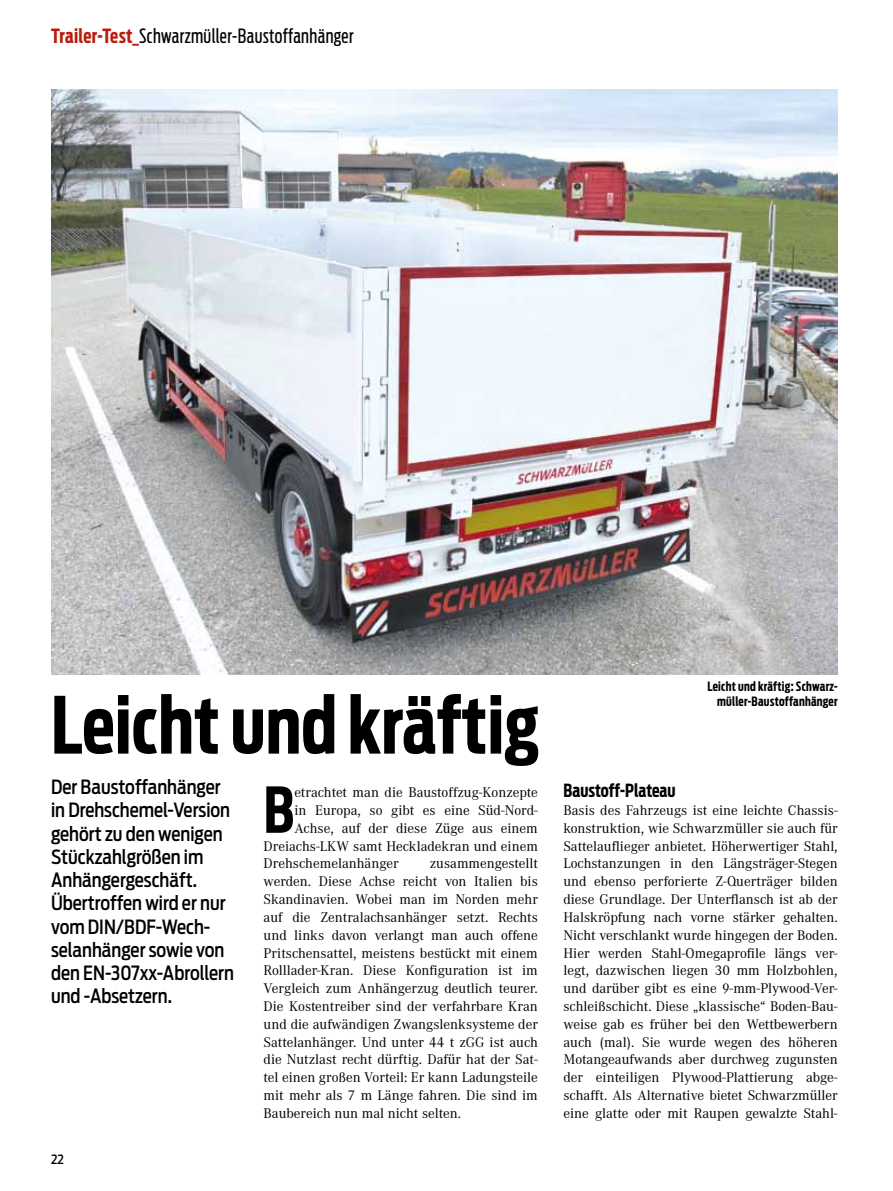
<style>
.page{position:relative;width:893px;height:1191px;background:#fff}
.page>*{position:absolute;margin:0;border:0;box-sizing:border-box;transform-origin:0 0}
.t1{font:700 78px "Antenna Extra Cond";letter-spacing:.005em;color:#000}
.t2{font:700 62.7px "Antenna Extra Cond";color:#000}
.t3{font:500 19.5px/23.2px "Antenna Cond";color:#000;scale:.95 1}
.t4{font:19.5px "Antenna Extra Cond";letter-spacing:.02em;color:#000}
.t5{font:700 18px "Antenna Extra Cond";letter-spacing:.005em;color:#000}
.t6{font:14.55px/17.9px "Corporate A";color:#000;text-align:justify}
.t7{font:700 12.75px/15px "Antenna Extra Cond";letter-spacing:.02em;color:#000;text-align:right}
.t8{font:500 12.75px "Antenna Cond";color:#000}
.s1{font-weight:700;color:#b91d0e}
</style>
<div class="page">
<img style="left:51px;top:89px;width:787px;height:585px">
<h3 class="t4" style="left:51px;top:24px;width:304px"><span class="s1">Trailer-Test_</span>Schwarzmüller-Baustoffanhänger</h3>
<h1 class="t1" style="left:51px;top:678px;width:489px">Leicht und kräftig</h1>
<h3 class="t3" style="left:51px;top:775px;width:194px">Der Baustoffanhänger in Drehschemel-Version gehört zu den wenigen<br>Stückzahlgrößen im<br>Anhängergeschäft.<br>Übertroffen wird er nur vom DIN/BDF-Wech&shy;selanhänger sowie von den EN-307xx-Abrollern und -Absetzern.</h3>
<h2 class="t2" style="left:264px;top:772px;width:32px">B</h2>
<p class="t6" style="left:295px;top:783px;width:245px">etrachtet man die Baustoffzug-Konzepte</p>
<p class="t6" style="left:295px;top:801px;width:245px">in Europa, so gibt es eine Süd-Nord-</p>
<p class="t6" style="left:295px;top:819px;width:245px">Achse, auf der diese Züge aus einem</p>
<p class="t6" style="left:264px;top:837px;width:276px">Dreiachs-LKW samt Heckladekran und einem</p>
<p class="t6" style="left:264px;top:855px;width:136px">Drehschemelanhänger</p>
<p class="t6" style="left:264px;top:855px;width:276px;text-indent:166px">zusammengestellt werden. Diese Achse reicht von Italien bis Skandinavien. Wobei man im Norden mehr auf die Zentralachsanhänger setzt. Rechts und links davon verlangt man auch offene Pritschensattel, meistens bestückt mit einem Rolllader-Kran. Diese Konfiguration ist im Vergleich zum Anhängerzug deutlich teurer.<br>Die Kostentreiber sind der verfahrbare Kran und die aufwändigen Zwangslenksysteme der Sattelanhänger. Und unter 44 t zGG ist auch die Nutzlast recht dürftig. Dafür hat der Sat&shy;tel einen großen Vorteil: Er kann Ladungsteile mit mehr als 7 m Länge fahren. Die sind im Baubereich nun mal nicht selten.</p>
<p class="t8" style="left:51px;top:1151px;width:14px">22</p>
<p class="t7" style="left:707px;top:678px;width:132px">Leicht und kräftig: Schwarz&shy;müller-Baustoffanhänger</p>
<p class="t5" style="left:563px;top:779px;width:114px">Baustoff-Plateau</p>
<p class="t6" style="left:563px;top:801px;width:276px">Basis des Fahrzeugs ist eine leichte Chassis&shy;konstruktion, wie Schwarzmüller sie auch für Sattelauflieger anbietet. Höherwertiger Stahl, Lochstanzungen in den Längsträger-Stegen und ebenso perforierte Z-Querträger bilden diese Grundlage. Der Unterflansch ist ab der Halskröpfung nach vorne stärker gehalten.<br>Nicht verschlankt wurde hingegen der Boden.<br>Hier werden Stahl-Omegaprofile längs ver&shy;legt, dazwischen liegen 30 mm Holzbohlen, und darüber gibt es eine 9-mm-Plywood-Ver&shy;schleißschicht. Diese „klassische“ Boden-Bau&shy;weise gab es früher bei den Wettbewerbern auch (mal). Sie wurde wegen des höheren Motangeaufwands aber durchweg zugunsten der einteiligen Plywood-Plattierung abge&shy;schafft. Als Alternative bietet Schwarzmüller eine glatte oder mit Raupen gewalzte Stahl-</p>
</div>
